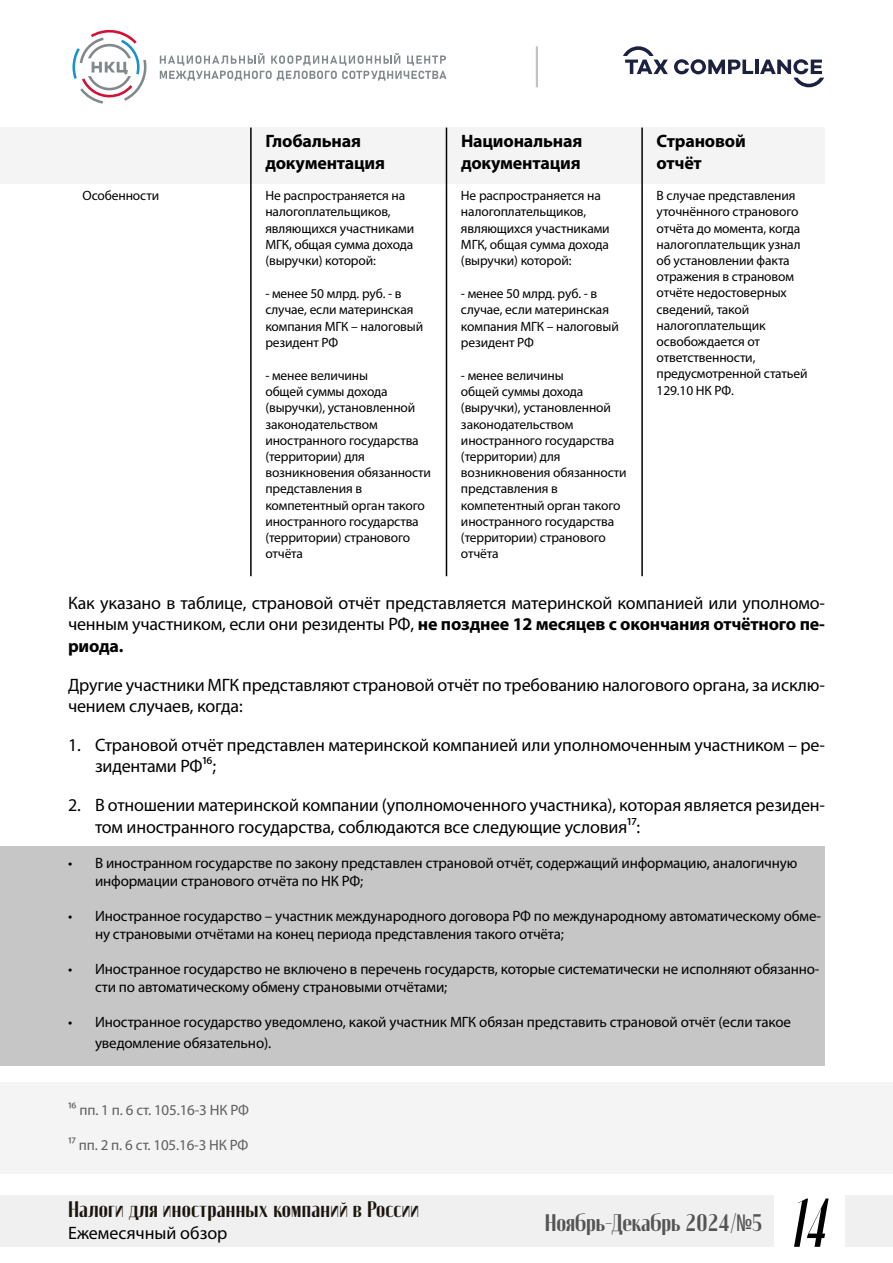
<style>
.page{position:relative;width:893px;height:1263px;background:#fff}
.page>*{position:absolute;margin:0;border:0;box-sizing:border-box;transform-origin:0 0}
.t1{font:69px "Moniqa Bold Cond Ita Display";color:#000}
.t2{font:24px "Moniqa Extra Bold Heading";letter-spacing:-.005em;color:#555454;scale:1.06 1}
.t3{font:22.5px "Moniqa Extra Bold Heading";letter-spacing:.01em;color:#1b150d;scale:1.06 1}
.t4{font:18px/21.6px "Myriad Pro";letter-spacing:-.01em;color:#000}
.t5{font:700 18px/21.6px "Myriad Pro";letter-spacing:-.01em;color:#000}
.t6{font:15px/18px "Myriad Pro";letter-spacing:-.01em;color:#000}
.t7{font:15px "Myriad Pro";letter-spacing:-.01em;color:#5f5f5e}
.t8{font:13.5px/16.2px "Myriad Pro";letter-spacing:-.01em;color:#000}
.s1{font-weight:700}
.s2{font-family:"Andale Mono"}
</style>
<div class="page">
<div style="left:0;top:1195px;width:774px;height:51px;background:#f0f0f0"></div>
<div style="left:845px;top:1195px;width:48px;height:51px;background:#f0f0f0"></div>
<svg style="left:72px;top:30px;width:74px;height:74px"></svg>
<svg style="left:160px;top:53px;width:286px;height:28px"></svg>
<hr style="left:536px;top:46px;width:2px;height:41px;background:#c2c1c1">
<svg style="left:623px;top:46px;width:45px;height:28px"></svg>
<svg style="left:674px;top:59px;width:79px;height:15px"></svg>
<hr style="left:755px;top:60px;width:4px;height:14px;background:#1c213f">
<svg style="left:760px;top:59px;width:64px;height:28px"></svg>
<div style="left:0;top:846px;width:825px;height:219px;background:#c6c6c6"></div>
<div style="left:0;top:128px;width:825px;height:56px;background:#f4f4f5"></div>
<hr style="left:250px;top:128px;width:2px;height:56px;background:#000">
<hr style="left:446px;top:128px;width:1px;height:56px;background:#000">
<hr style="left:641px;top:128px;width:2px;height:56px;background:#000">
<hr style="left:250px;top:184px;width:2px;height:392px;background:#000">
<hr style="left:446px;top:184px;width:1px;height:392px;background:#000">
<hr style="left:641px;top:184px;width:2px;height:392px;background:#000">
<div style="left:0;top:1082px;width:893px;height:92px;background:#f4f4f5"></div>
<h3 class="t5" style="left:265px;top:130px;width:121px">Глобальная документация</h3>
<h3 class="t5" style="left:461px;top:130px;width:123px">Национальная документация</h3>
<h3 class="t5" style="left:657px;top:130px;width:91px">Страновой отчёт</h3>
<p class="t8" style="left:83px;top:187px;width:78px">Особенности</p>
<p class="t8" style="left:265px;top:187px;width:150px">Не распространяется на налогоплательщиков, являющихся участниками<br>МГК, общая сумма дохода (выручки) которой:</p>
<p class="t8" style="left:265px;top:285px;width:159px">- менее 50 млрд. руб. - в случае, если материнская компания МГК – налоговый резидент РФ</p>
<p class="t8" style="left:265px;top:367px;width:167px">- менее величины<br>общей суммы дохода (выручки), установленной законодательством иностранного государства (территории) для возникновения обязанности представления в компетентный орган такого иностранного государства (территории) странового отчёта</p>
<p class="t8" style="left:461px;top:187px;width:150px">Не распространяется на налогоплательщиков, являющихся участниками<br>МГК, общая сумма дохода (выручки) которой:</p>
<p class="t8" style="left:461px;top:285px;width:159px">- менее 50 млрд. руб. - в случае, если материнская компания МГК – налоговый резидент РФ</p>
<p class="t8" style="left:461px;top:367px;width:167px">- менее величины<br>общей суммы дохода (выручки), установленной законодательством иностранного государства (территории) для возникновения обязанности представления в компетентный орган такого иностранного государства (территории) странового отчёта</p>
<p class="t8" style="left:657px;top:187px;width:152px">В случае представления уточнённого странового отчёта до момента, когда налогоплательщик узнал об установлении факта отражения в страновом отчёте недостоверных сведений, такой налогоплательщик освобождается от ответственности, предусмотренной статьей<br>129.10 НК РФ.</p>
<h3 class="t4" style="left:68px;top:592px;width:758px;text-align:justify">Как указано в таблице, страновой отчёт представляется материнской компанией или уполномо&shy;ченным участником, если они резиденты РФ, <span class="s1">не позднее 12 месяцев с окончания отчётного пе&shy;риода.</span></h3>
<h3 class="t4" style="left:68px;top:673px;width:758px">Другие участники МГК представляют страновой отчёт по требованию налогового органа, за исклю&shy;чением случаев, когда:</h3>
<h3 class="t4" style="left:95px;top:734px;width:731px;text-indent:-27px">1. Страновой отчёт представлен материнской компанией или уполномоченным участником – ре&shy;зидентами РФ1⁶;</h3>
<h3 class="t4" style="left:95px;top:794px;width:731px;text-indent:-27px">2. В отношении материнской компании (уполномоченного участника), которая является резиден&shy;том иностранного государства, соблюдаются все следующие условия1⁷:</h3>
<p class="t6" style="left:95px;top:853px;width:704px;text-indent:-27px">• В иностранном государстве по закону представлен страновой отчёт, содержащий информацию, аналогичную информации странового отчёта по НК РФ;</p>
<p class="t6" style="left:95px;top:906px;width:727px;text-indent:-27px">• Иностранное государство – участник международного договора РФ по международному автоматическому обме&shy;ну страновыми отчётами на конец периода представления такого отчёта;</p>
<p class="t6" style="left:95px;top:959px;width:726px;text-indent:-27px">• Иностранное государство не включено в перечень государств, которые систематически не исполняют обязанно&shy;сти по автоматическому обмену страновыми отчётами;</p>
<p class="t6" style="left:95px;top:1011px;width:697px;line-height:21.6px;text-indent:-27px">• Иностранное государство уведомлено, какой участник МГК обязан представить страновой отчёт (если такое уведомление обязательно).</p>
<p class="t7" style="left:68px;top:1100px;width:182px">1⁶ пп. 1 п. 6 ст. 105.16-3 НК РФ</p>
<p class="t7" style="left:68px;top:1135px;width:182px">1⁷ пп. 2 п. 6 ст. 105.16-3 НК РФ</p>
<h3 class="t3" style="left:68px;top:1198px;width:333px">Налоги для иностранных компаний в России</h3>
<h3 class="t4" style="left:68px;top:1222px;width:161px">Ежемесячный обзор</h3>
<h2 class="t2" style="left:545px;top:1210px;width:207px">Ноябрь-Декабрь 2024/<span class="s2">№</span>5</h2>
<h1 class="t1" style="left:793px;top:1188px;width:37px">14</h1>
</div>
